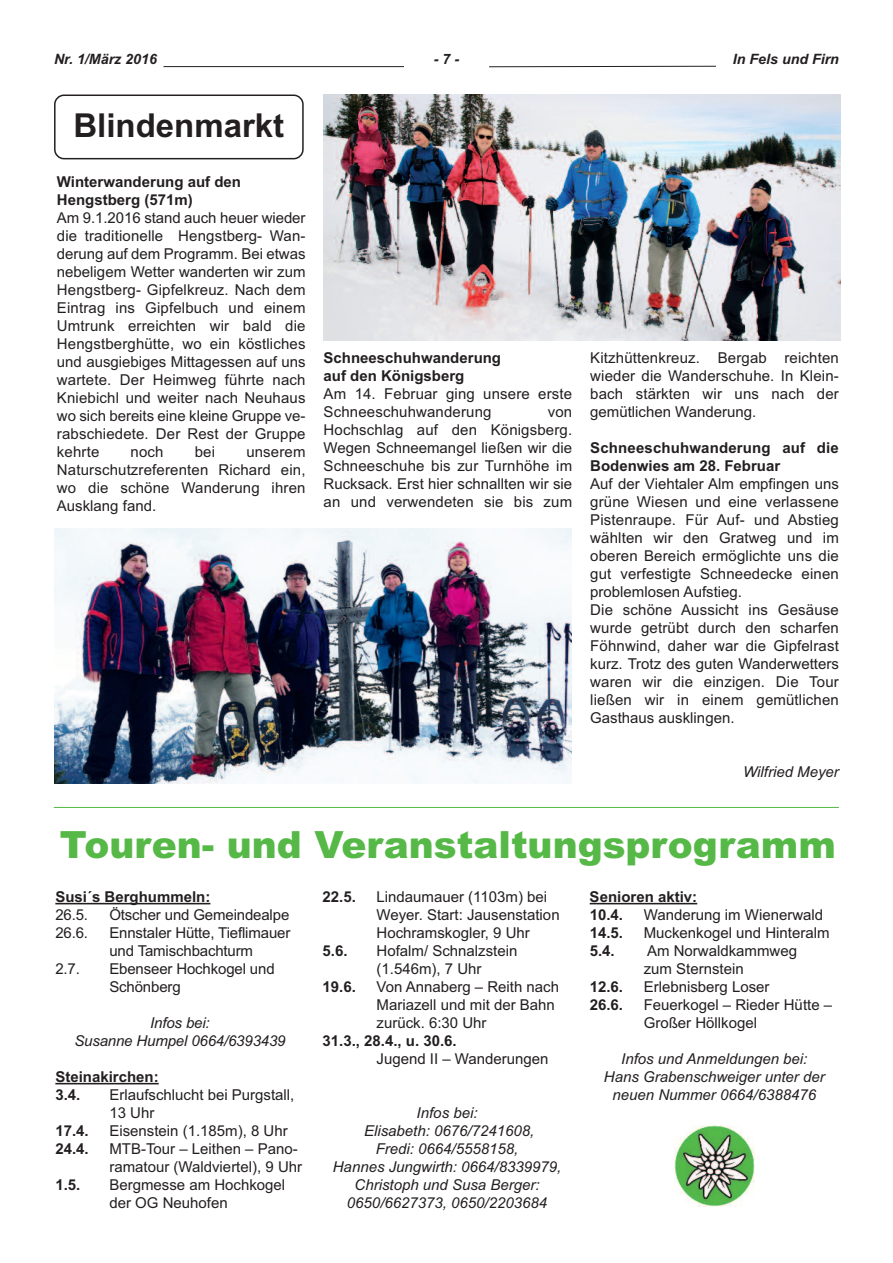
<style>
.page{position:relative;width:893px;height:1263px;background:#fff}
.page>*{position:absolute;margin:0;border:0;box-sizing:border-box;transform-origin:0 0}
.t1{font:900 37.5px "Arial";color:#56b947}
.t2{font:700 33px "Arial";color:#231f20}
.t3{font:15px/18px "Arial";color:#231f20}
.t4{font:italic 15px/18px "Arial";color:#231f20;text-align:center}
.t5{font:700 15px/18px "Arial";color:#231f20}
.t6{font:italic 700 14.25px "Arial";color:#231f20}
</style>
<div class="page">
<hr style="left:163px;top:66px;width:241px;height:1px;background:#231f20">
<svg style="left:489px;top:65px;width:227px;height:3px"></svg>
<hr style="left:54px;top:807px;width:785px;height:1px;background:#56b947">
<hr style="left:55px;top:903px;width:155px;height:1px;background:#231f20">
<hr style="left:55px;top:1083px;width:104px;height:1px;background:#231f20">
<hr style="left:590px;top:903px;width:107px;height:1px;background:#231f20">
<img style="left:54px;top:528px;width:517px;height:256px">
<img style="left:323px;top:95px;width:517px;height:245px">
<svg style="left:54px;top:95px;width:250px;height:64px"></svg>
<img style="left:674px;top:1126px;width:80px;height:80px">
<p class="t6" style="left:54px;top:51px;width:104px">Nr. 1/März 2016</p>
<p class="t6" style="left:434px;top:51px;width:27px">-7-</p>
<p class="t6" style="left:733px;top:51px;width:108px">In Fels und Firn</p>
<h2 class="t2" style="left:73px;top:106px;width:212px">Blindenmarkt</h2>
<p class="t5" style="left:57px;top:173px;width:186px">Winterwanderung auf den<br>Hengstberg (571m)</p>
<p class="t3" style="left:57px;top:209px;width:250px;text-align:justify">Am 9.1.2016 stand auch heuer wieder die traditionelle Hengstberg- Wan&shy;derung auf dem Programm. Bei etwas nebeligem Wetter wanderten wir zum Hengstberg- Gipfelkreuz. Nach dem Eintrag ins Gipfelbuch und einem Umtrunk erreichten wir bald die Hengstberghütte, wo ein köstliches und ausgiebiges Mittagessen auf uns wartete. Der Heimweg führte nach Kniebichl und weiter nach Neuhaus wo sich bereits eine kleine Gruppe ve&shy;rabschiedete. Der Rest der Gruppe kehrte</p>
<p class="t3" style="left:131px;top:443px;width:34px">noch</p>
<p class="t3" style="left:195px;top:443px;width:22px">bei</p>
<p class="t3" style="left:57px;top:443px;width:250px;text-align:justify;text-indent:189px">unserem Naturschutzreferenten Richard ein, wo die schöne Wanderung ihren Ausklang fand.</p>
<p class="t5" style="left:324px;top:349px;width:179px">Schneeschuhwanderung auf den Königsberg</p>
<p class="t3" style="left:324px;top:385px;width:250px">Am 14. Februar ging unsere erste<br>Schneeschuhwanderung</p>
<p class="t3" style="left:324px;top:403px;width:250px;text-align:justify;text-indent:224px">von Hochschlag auf den Königsberg.<br>Wegen Schneemangel ließen wir die Schneeschuhe bis zur Turnhöhe im Rucksack. Erst hier schnallten wir sie an und verwendeten sie bis zum</p>
<p class="t3" style="left:590px;top:349px;width:250px;text-align:justify">Kitzhüttenkreuz. Bergab reichten wieder die Wanderschuhe. In Klein&shy;bach stärkten wir uns nach der gemütlichen Wanderung.</p>
<p class="t5" style="left:590px;top:439px;width:250px">Schneeschuhwanderung auf die<br>Bodenwies am 28. Februar</p>
<p class="t3" style="left:590px;top:475px;width:250px">Auf der Viehtaler Alm empfingen uns grüne Wiesen und eine verlassene<br>Pistenraupe. Für Auf- und Abstieg wählten wir den Gratweg und im oberen Bereich ermöglichte uns die gut verfestigte Schneedecke einen problemlosen Aufstieg.<br>Die schöne Aussicht ins Gesäuse wurde getrübt durch den scharfen<br>Föhnwind, daher war die Gipfelrast kurz. Trotz des guten Wanderwetters waren wir die einzigen. Die Tour ließen wir in einem gemütlichen<br>Gasthaus ausklingen.</p>
<p class="t4" style="left:743px;top:763px;width:97px">Wilfried Meyer</p>
<h1 class="t1" style="left:60px;top:823px;width:777px">Touren- und Veranstaltungsprogramm</h1>
<p class="t5" style="left:55px;top:888px;width:157px">Susi´s Berghummeln:</p>
<p class="t3" style="left:55px;top:906px;width:34px">26.5.</p>
<p class="t3" style="left:109px;top:906px;width:181px">Ötscher und Gemeindealpe</p>
<p class="t3" style="left:55px;top:924px;width:34px">26.6.</p>
<p class="t3" style="left:109px;top:924px;width:183px">Ennstaler Hütte, Tieflimauer und Tamischbachturm</p>
<p class="t3" style="left:55px;top:960px;width:26px">2.7.</p>
<p class="t3" style="left:109px;top:960px;width:167px">Ebenseer Hochkogel und<br>Schönberg</p>
<p class="t4" style="left:74px;top:1014px;width:213px">Infos bei:<br>Susanne Humpel 0664/6393439</p>
<p class="t5" style="left:55px;top:1068px;width:105px">Steinakirchen:<br>3.4.</p>
<p class="t5" style="left:322px;top:888px;width:35px">22.5.</p>
<p class="t3" style="left:376px;top:888px;width:185px">Lindaumauer (1103m) bei<br>Weyer. Start: Jausenstation<br>Hochramskogler, 9 Uhr</p>
<p class="t5" style="left:322px;top:942px;width:27px">5.6.</p>
<p class="t3" style="left:376px;top:942px;width:142px">Hofalm/ Schnalzstein (1.546m), 7 Uhr</p>
<p class="t5" style="left:322px;top:978px;width:35px">19.6.</p>
<p class="t3" style="left:376px;top:978px;width:184px">Von Annaberg – Reith nach<br>Mariazell und mit der Bahn zurück. 6:30 Uhr</p>
<p class="t5" style="left:322px;top:1032px;width:136px">31.3., 28.4., u. 30.6.</p>
<p class="t3" style="left:376px;top:1050px;width:174px">Jugend II – Wanderungen</p>
<p class="t4" style="left:333px;top:1104px;width:230px">Infos bei:<br>Elisabeth: 0676/7241608,<br>Fredi: 0664/5558158,<br>Hannes Jungwirth: 0664/8339979,<br>Christoph und Susa Berger:<br>0650/6627373, 0650/2203684</p>
<p class="t5" style="left:590px;top:888px;width:109px">Senioren aktiv:<br>10.4.</p>
<p class="t3" style="left:644px;top:906px;width:181px">Wanderung im Wienerwald</p>
<p class="t5" style="left:590px;top:924px;width:35px">14.5.</p>
<p class="t3" style="left:644px;top:924px;width:187px">Muckenkogel und Hinteralm</p>
<p class="t5" style="left:590px;top:942px;width:27px">5.4.</p>
<p class="t3" style="left:644px;top:942px;width:155px">Am Norwaldkammweg zum Sternstein</p>
<p class="t5" style="left:590px;top:978px;width:35px">12.6.</p>
<p class="t3" style="left:644px;top:978px;width:127px">Erlebnisberg Loser</p>
<p class="t5" style="left:590px;top:996px;width:35px">26.6.</p>
<p class="t3" style="left:644px;top:996px;width:190px">Feuerkogel – Rieder Hütte –<br>Großer Höllkogel</p>
<p class="t4" style="left:604px;top:1050px;width:222px">Infos und Anmeldungen bei:<br>Hans Grabenschweiger unter der neuen Nummer 0664/6388476</p>
<p class="t3" style="left:109px;top:1086px;width:187px">Erlaufschlucht bei Purgstall,<br>13 Uhr</p>
<p class="t5" style="left:55px;top:1122px;width:35px">17.4.</p>
<p class="t3" style="left:109px;top:1122px;width:180px">Eisenstein (1.185m), 8 Uhr</p>
<p class="t5" style="left:55px;top:1140px;width:35px">24.4.</p>
<p class="t3" style="left:109px;top:1140px;width:194px">MTB-Tour – Leithen – Pano&shy;ramatour (Waldviertel), 9 Uhr</p>
<p class="t5" style="left:55px;top:1176px;width:27px">1.5.</p>
<p class="t3" style="left:109px;top:1176px;width:177px">Bergmesse am Hochkogel der OG Neuhofen</p>
</div>
